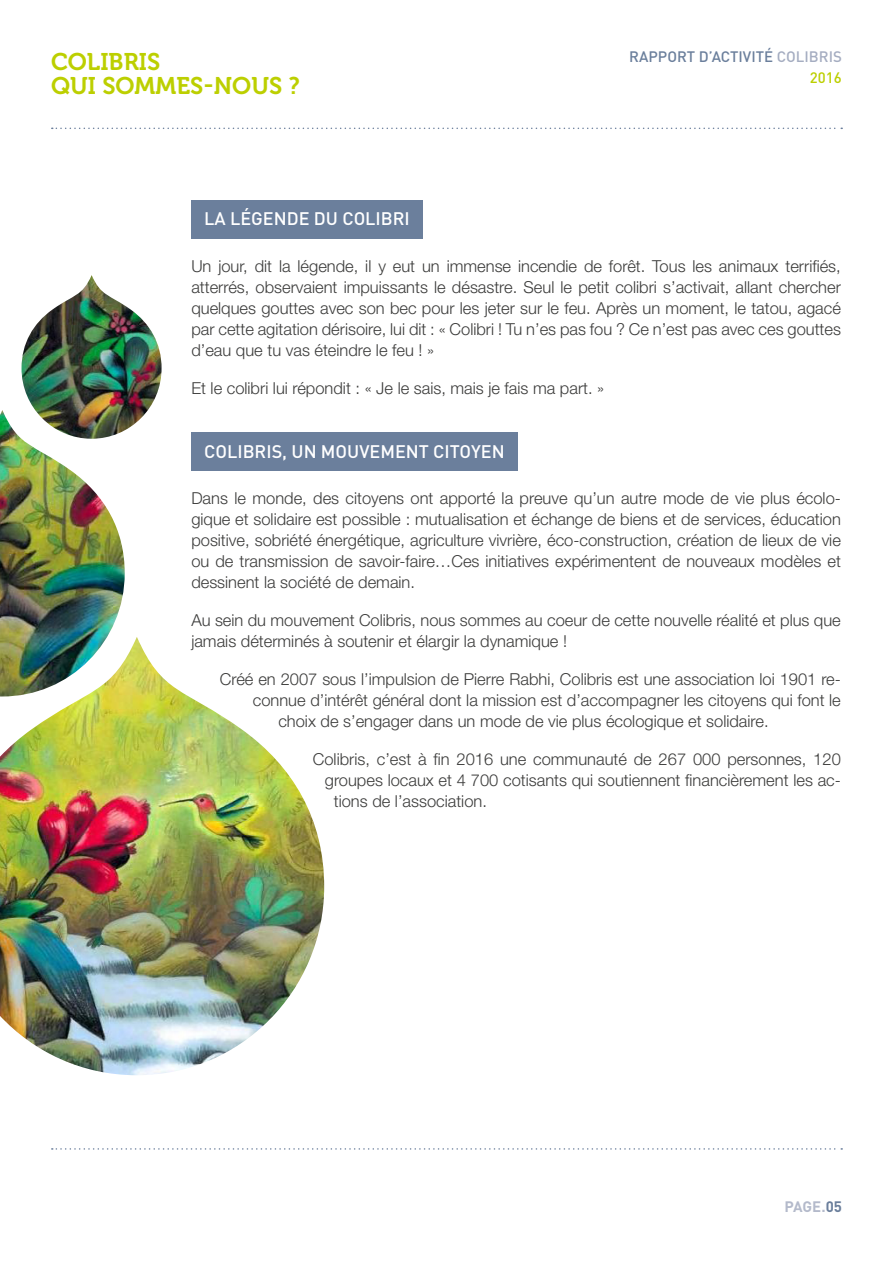
<style>
.page{position:relative;width:893px;height:1263px;background:#fff}
.page>*{position:absolute;margin:0;border:0;box-sizing:border-box;transform-origin:0 0}
.t1{font:24px/23.5px "Museo 700";color:#bccf00}
.t2{font:500 18px "DIN";color:#fff}
.t3{font:300 16.5px/21px "Helvetica Neue LT Std";color:#3c3c3b;text-align:justify}
.t4{font:500 15px/21px "DIN";color:#6b7f9c;text-align:right}
.t5{font:700 15px "DIN";letter-spacing:-.005em;color:#b4bacb}
.s1{color:#a5adc1}
.s2{color:#bccf00}
.s3{color:#6b7f9c}
</style>
<div class="page">
<div style="left:191px;top:200px;width:232px;height:38px;background:#6b7f9c"></div>
<div style="left:191px;top:432px;width:326px;height:38px;background:#6b7f9c"></div>
<svg style="left:52px;top:128px;width:790px;height:1px"></svg>
<svg style="left:52px;top:1148px;width:790px;height:2px"></svg>
<img style="left:21px;top:275px;width:141px;height:155px">
<img style="left:0;top:410px;width:125px;height:227px">
<img style="left:0;top:637px;width:324px;height:438px">
<h1 class="t1" style="left:51px;top:50px;width:251px">COLIBRIS<br>QUI SOMMES-NOUS ?</h1>
<p class="t4" style="left:629px;top:45px;width:214px">RAPPORT D’ACTIVITÉ <span class="s1">COLIBRIS<br></span><span class="s2">2016</span></p>
<p class="t2" style="left:204px;top:207px;width:207px">LA LÉGENDE DU COLIBRI</p>
<p class="t3" style="left:191px;top:255px;width:651px">Un jour, dit la légende, il y eut un immense incendie de forêt. Tous les animaux terrifiés, atterrés, observaient impuissants le désastre. Seul le petit colibri s’activait, allant chercher quelques gouttes avec son bec pour les jeter sur le feu. Après un moment, le tatou, agacé par cette agitation dérisoire, lui dit : « Colibri ! Tu n’es pas fou ? Ce n’est pas avec ces gouttes d’eau que tu vas éteindre le feu ! »</p>
<p class="t3" style="left:191px;top:377px;width:414px">Et le colibri lui répondit : « Je le sais, mais je fais ma part. »</p>
<p class="t2" style="left:204px;top:439px;width:302px">COLIBRIS, UN MOUVEMENT CITOYEN</p>
<p class="t3" style="left:191px;top:487px;width:651px">Dans le monde, des citoyens ont apporté la preuve qu’un autre mode de vie plus écolo&shy;gique et solidaire est possible : mutualisation et échange de biens et de services, éducation positive, sobriété énergétique, agriculture vivrière, éco-construction, création de lieux de vie ou de transmission de savoir-faire…Ces initiatives expérimentent de nouveaux modèles et dessinent la société de demain.</p>
<p class="t3" style="left:191px;top:609px;width:651px">Au sein du mouvement Colibris, nous sommes au coeur de cette nouvelle réalité et plus que jamais déterminés à soutenir et élargir la dynamique !</p>
<p class="t3" style="left:220px;top:668px;width:622px">Créé en 2007 sous l’impulsion de Pierre Rabhi, Colibris est une association loi 1901 re-</p>
<p class="t3" style="left:253px;top:689px;width:589px">connue d’intérêt général dont la mission est d’accompagner les citoyens qui font le</p>
<p class="t3" style="left:278px;top:710px;width:492px">choix de s’engager dans un mode de vie plus écologique et solidaire.</p>
<p class="t3" style="left:313px;top:748px;width:529px">Colibris, c’est à fin 2016 une communauté de 267 000 personnes, 120</p>
<p class="t3" style="left:325px;top:769px;width:518px">groupes locaux et 4 700 cotisants qui soutiennent financièrement les ac-</p>
<p class="t3" style="left:334px;top:790px;width:155px">tions de l’association.</p>
<p class="t5" style="left:784px;top:1197px;width:59px">PAGE.<span class="s3">05</span></p>
</div>
